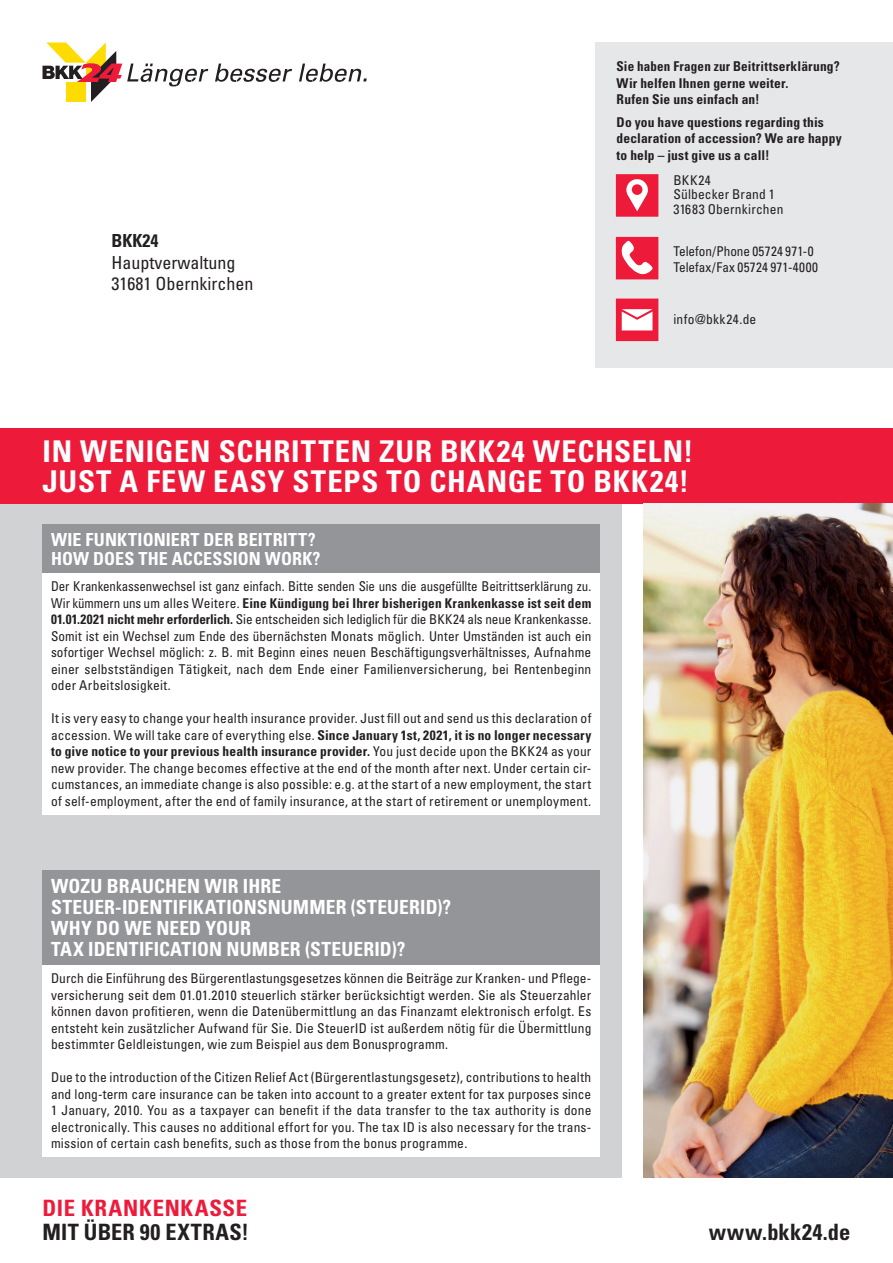
<style>
.page{position:relative;width:893px;height:1263px;background:#fff}
.page>*{position:absolute;margin:0;border:0;box-sizing:border-box;transform-origin:0 0}
.t1{font:700 condensed 30px/30px "Univers LT Std";letter-spacing:.025em;color:#fff}
.t2{font:700 condensed 22.5px "Univers LT Std";letter-spacing:.015em;color:#231f20}
.t3{font:700 condensed 22.5px "Univers LT Std";letter-spacing:.03em;color:#ed1a3a}
.t4{font:700 condensed 19.5px/21px "Univers LT Std";letter-spacing:.005em;color:#fff}
.t5{font:700 condensed 18px/18.6px "Univers LT Std";letter-spacing:.01em;color:#fff}
.t6{font:condensed 18px/21.6px "Univers LT Std";color:#231f20}
.t7{font:700 condensed 18px "Univers LT Std";color:#231f20}
.t8{font:condensed 13.5px/16.5px "Univers LT Std";letter-spacing:.015em;color:#231f20;text-align:justify}
.t9{font:condensed 13.5px/16.5px "Univers LT Std";letter-spacing:.015em;color:#231f20;text-align:justify;scale:.96 1}
.t10{font:700 condensed 13.5px/16.5px "Univers LT Std";letter-spacing:.015em;color:#231f20}
.s1{font-weight:700}
</style>
<div class="page">
<div style="left:0;top:503px;width:622px;height:675px;background:#d1d2d4"></div>
<div style="left:0;top:428px;width:893px;height:75px;background:#ed1a3a"></div>
<div style="left:43px;top:524px;width:557px;height:49px;background:#939598"></div>
<div style="left:43px;top:573px;width:557px;height:241px;background:#fff"></div>
<div style="left:43px;top:871px;width:557px;height:94px;background:#939598"></div>
<div style="left:43px;top:965px;width:557px;height:192px;background:#fff"></div>
<svg style="left:215px;top:64px;width:77px;height:18px"></svg>
<svg style="left:299px;top:64px;width:68px;height:18px"></svg>
<svg style="left:43px;top:43px;width:165px;height:59px"></svg>
<div style="left:595px;top:43px;width:298px;height:325px;background:#e6e7e9"></div>
<svg style="left:616px;top:174px;width:42px;height:43px;background:#f04862"></svg>
<svg style="left:616px;top:299px;width:42px;height:42px;background:#f2657b"></svg>
<svg style="left:616px;top:237px;width:42px;height:42px;background:#f04b64"></svg>
<img style="left:643px;top:503px;width:250px;height:675px">
<p class="t10" style="left:617px;top:58px;width:225px">Sie haben Fragen zur Beitrittserklärung?<br>Wir helfen Ihnen gerne weiter.<br>Rufen Sie uns einfach an!</p>
<p class="t10" style="left:617px;top:114px;width:227px">Do you have questions regarding this declaration of accession? We are happy to help – just give us a call!</p>
<h3 class="t7" style="left:112px;top:229px;width:48px">BKK24</h3>
<h3 class="t6" style="left:112px;top:251px;width:143px">Hauptverwaltung<br>31681 Obernkirchen</h3>
<p class="t8" style="left:673px;top:173px;width:112px;line-height:14.2px;text-align:left">BKK24<br>Sülbecker Brand 1<br>31683 Obernkirchen</p>
<p class="t8" style="left:673px;top:243px;width:146px">Telefon/Phone 05724 971-0<br>Telefax/Fax 05724 971-4000</p>
<p class="t8" style="left:673px;top:311px;width:84px">info@bkk24.de</p>
<h1 class="t1" style="left:43px;top:436px;width:652px">IN WENIGEN SCHRITTEN ZUR BKK24 WECHSELN!<br>JUST A FEW EASY STEPS TO CHANGE TO BKK24!</h1>
<h3 class="t5" style="left:51px;top:530px;width:271px">WIE FUNKTIONIERT DER BEITRITT?<br>HOW DOES THE ACCESSION WORK?</h3>
<p class="t9" style="left:51px;top:578px;width:564px">Der Krankenkassenwechsel ist ganz einfach. Bitte senden Sie uns die ausgefüllte Beitrittserklärung zu.<br>Wir kümmern uns um alles Weitere. <span class="s1">Eine Kündigung bei Ihrer bisherigen Krankenkasse ist seit dem 01.01.2021 nicht mehr erforderlich.</span> Sie entscheiden sich lediglich für die BKK24 als neue Krankenkasse.<br>Somit ist ein Wechsel zum Ende des übernächsten Monats möglich. Unter Umständen ist auch ein sofortiger Wechsel möglich: z. B. mit Beginn eines neuen Beschäftigungsverhältnisses, Aufnahme einer selbstständigen Tätigkeit, nach dem Ende einer Familienversicherung, bei Rentenbeginn oder Arbeitslosigkeit.</p>
<p class="t8" style="left:51px;top:710px;width:542px">It is very easy to change your health insurance provider. Just fill out and send us this declaration of accession. We will take care of everything else. <span class="s1">Since January 1st, 2021, it is no longer necessary to give notice to your previous health insurance provider.</span> You just decide upon the BKK24 as your new provider. The change becomes effective at the end of the month after next. Under certain cir&shy;cumstances, an immediate change is also possible: e.g. at the start of a new employment, the start of self-employment, after the end of family insurance, at the start of retirement or unemployment.</p>
<h3 class="t4" style="left:51px;top:876px;width:402px">WOZU BRAUCHEN WIR IHRE<br>STEUER-IDENTIFIKATIONSNUMMER (STEUERID)?<br>WHY DO WE NEED YOUR<br>TAX IDENTIFICATION NUMBER (STEUERID)?</h3>
<p class="t8" style="left:51px;top:970px;width:542px">Durch die Einführung des Bürgerentlastungsgesetzes können die Beiträge zur Kranken- und Pflege&shy;versicherung seit dem 01.01.2010 steuerlich stärker berücksichtigt werden. Sie als Steuerzahler können davon profitieren, wenn die Datenübermittlung an das Finanzamt elektronisch erfolgt. Es entsteht kein zusätzlicher Aufwand für Sie. Die SteuerID ist außerdem nötig für die Übermittlung bestimmter Geldleistungen, wie zum Beispiel aus dem Bonusprogramm.</p>
<p class="t8" style="left:51px;top:1069px;width:542px">Due to the introduction of the Citizen Relief Act (Bürgerentlastungsgesetz), contributions to health and long-term care insurance can be taken into account to a greater extent for tax purposes since 1 January, 2010. You as a taxpayer can benefit if the data transfer to the tax authority is done electronically. This causes no additional effort for you. The tax ID is also necessary for the trans&shy;mission of certain cash benefits, such as those from the bonus programme.</p>
<h2 class="t3" style="left:43px;top:1194px;width:206px">DIE KRANKENKASSE</h2>
<h2 class="t2" style="left:43px;top:1218px;width:208px">MIT ÜBER 90 EXTRAS!</h2>
<h2 class="t2" style="left:709px;top:1218px;width:143px">www.bkk24.de</h2>
</div>
